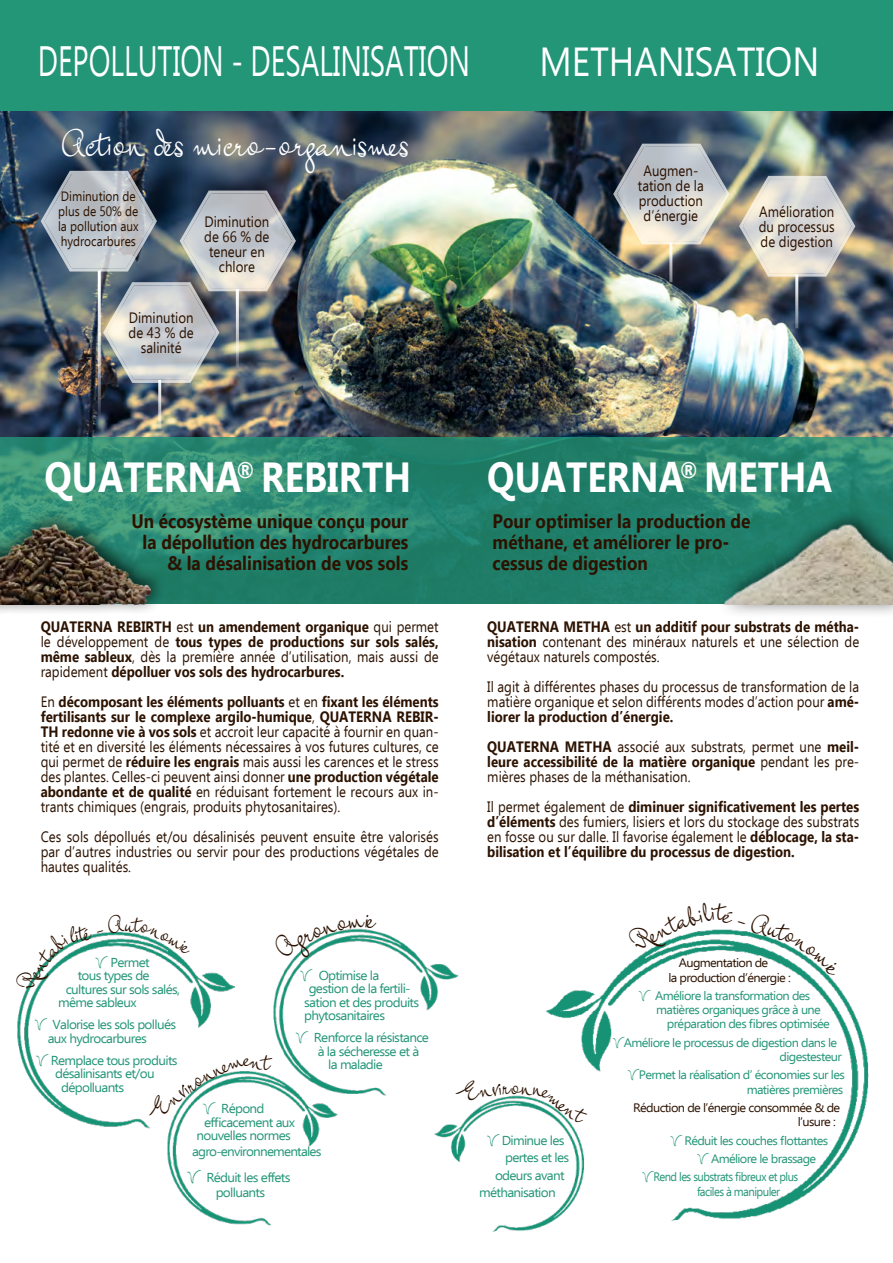
<style>
.page{position:relative;width:893px;height:1263px;background:#fff}
.page>*{position:absolute;margin:0;border:0;box-sizing:border-box;transform-origin:0 0}
.t1{font:42.3px "Ebrima";color:#fff;scale:.68 1}
.t2{font:700 42px "Ebrima";color:#fff;scale:.86 1}
.t3{font:40.5px "Ebrima";color:#fff;scale:.89 1}
.t4{font:39px "Mr Keningbeck Pro";color:#fff;scale:.88 1}
.t5{font:29.4px "Mr Keningbeck Pro";color:#2c1200;scale:.88 1}
.t6{font:700 22.5px "Ebrima";color:#fff;scale:.88 1}
.t7{font:700 19.5px/21px "Ebrima";color:#2c1200;scale:.88 1}
.t8{font:15px/15px "Ebrima";color:#2c1200;text-align:justify;scale:.88 1}
.t9{font:700 15px/15px "Ebrima";color:#2c1200;text-align:justify;scale:.88 1}
.t10{font:13.5px/15px "Ebrima";color:#2c1200;scale:.88 1}
.t11{font:12.9px/13.5px "Ebrima";letter-spacing:-.05em;color:#249678;scale:1.04 1}
.t12{font:12.3px/14.1px "Ebrima";letter-spacing:-.05em;color:#249678;scale:1.04 1}
.t13{font:12.3px/14.1px "Ebrima";letter-spacing:-.05em;color:#2c1200;scale:1.04 1}
.t14{font:12.3px "Ebrima";letter-spacing:-.05em;color:#249678;scale:.92 1}
.s1{font-weight:400}
.s2{font-weight:700}
.s3{font-family:"Mr Keningbeck Pro"}
.s4{font-family:"Mr Keningbeck Pro";font-size:14.4px}
</style>
<div class="page">
<img style="left:0;top:111px;width:893px;height:327px">
<div style="left:0;top:0;width:893px;height:111px;background:#249678"></div>
<svg style="left:0;top:438px;width:893px;height:166px;background:#28856e"></svg>
<img style="left:545px;top:966px;width:324px;height:255px">
<img style="left:434px;top:1087px;width:160px;height:145px">
<img style="left:273px;top:930px;width:186px;height:176px">
<img style="left:17px;top:968px;width:219px;height:161px">
<img style="left:157px;top:1061px;width:186px;height:165px">
<hr style="left:98px;top:271px;width:3px;height:153px;background:#fff">
<hr style="left:158px;top:380px;width:3px;height:49px;background:#fff">
<img style="left:38px;top:168px;width:260px;height:218px">
<hr style="left:795px;top:274px;width:3px;height:54px;background:#fff">
<hr style="left:669px;top:242px;width:3px;height:40px;background:#fff">
<img style="left:611px;top:141px;width:247px;height:138px">
<div style="left:0;top:504px;width:20px;height:114px;background:#000;opacity:.75"></div>
<div style="left:0;top:507px;width:169px;height:109px;background:#000;opacity:.75"></div>
<img style="left:0;top:522px;width:151px;height:82px">
<div style="left:713px;top:504px;width:180px;height:115px;background:#000;opacity:.75"></div>
<img style="left:707px;top:521px;width:186px;height:83px">
<svg style="left:627px;top:929px;width:210px;height:49px"></svg>
<svg style="left:454px;top:1079px;width:135px;height:45px"></svg>
<svg style="left:273px;top:931px;width:26px;height:27px"></svg>
<svg style="left:345px;top:928px;width:24px;height:2px"></svg>
<svg style="left:17px;top:932px;width:174px;height:64px"></svg>
<svg style="left:143px;top:1054px;width:130px;height:68px"></svg>
<h1 class="t1" style="left:38px;top:30px;width:637px">DEPOLLUTION - DESALINISATION</h1>
<h3 class="t4" style="left:63px;top:118px;width:394px">Action des micro-organismes</h3>
<p class="t10" style="left:58px;top:188px;width:93px">Diminution de plus de 50% de la pollution aux hydrocarbures</p>
<p class="t8" style="left:204px;top:213px;width:76px;text-align:center">Diminution de 66 % de teneur en chlore</p>
<p class="t8" style="left:129px;top:310px;width:76px;text-align:center">Diminution de 43 % de salinité</p>
<h3 class="t3" style="left:539px;top:32px;width:316px">METHANISATION</h3>
<p class="t8" style="left:638px;top:163px;width:76px;text-align:center">Augmen&shy;tation de la production d’énergie</p>
<p class="t8" style="left:759px;top:203px;width:88px">Amélioration du processus de digestion</p>
<h3 class="t6" style="left:237px;top:452px;width:21px">®</h3>
<h3 class="t7" style="left:131px;top:509px;width:316px;text-align:right">Un écosystème unique conçu pour la dépollution des hydrocarbures &amp; la désalinisation de vos sols</h3>
<h2 class="t2" style="left:45px;top:444px;width:428px">QUATERNA REBIRTH</h2>
<p class="t9" style="left:41px;top:618px;width:454px">QUATERNA REBIRTH <span class="s1">est</span> un amendement organique <span class="s1">qui permet le développement de</span> tous types de productions sur sols salés, même sableux<span class="s1">, dès la première année d’utilisation, mais aussi de rapidement</span> dépolluer vos sols des hydrocarbures.</p>
<p class="t8" style="left:41px;top:694px;width:454px">En <span class="s2">décomposant les éléments polluants</span> et en <span class="s2">fixant les éléments fertilisants sur le complexe argilo-humique</span>, <span class="s2">QUATERNA REBIR-TH redonne vie à vos sols</span> et accroit leur capacité à fournir en quan&shy;tité et en diversité les éléments nécessaires à vos futures cultures, ce qui permet de <span class="s2">réduire les engrais</span> mais aussi les carences et le stress des plantes. Celles-ci peuvent ainsi donner <span class="s2">une production végétale abondante et de qualité</span> en réduisant fortement le recours aux in&shy;trants chimiques (engrais, produits phytosanitaires).</p>
<p class="t8" style="left:41px;top:829px;width:454px">Ces sols dépollués et/ou désalinisés peuvent ensuite être valorisés par d’autres industries ou servir pour des productions végétales de hautes qualités.</p>
<p class="t11" style="left:97px;top:955px;width:52px"><span class="s3">V</span> Permet</p>
<p class="t11" style="left:78px;top:968px;width:71px">tous types de</p>
<p class="t11" style="left:66px;top:982px;width:112px">cultures sur sols salés,</p>
<p class="t11" style="left:58px;top:995px;width:77px">même sableux</p>
<p class="t11" style="left:48px;top:1017px;width:125px;text-indent:-11px"><span class="s3">V</span> Valorise les sols pollués aux hydrocarbures</p>
<p class="t11" style="left:38px;top:1053px;width:136px"><span class="s3">V</span>Remplace tous produits</p>
<p class="t11" style="left:55px;top:1066px;width:97px">désalinisants et/ou</p>
<p class="t11" style="left:61px;top:1080px;width:62px">dépolluants</p>
<h3 class="t5" style="left:287px;top:920px;width:49px;rotate:-23deg">gron</h3>
<p class="t11" style="left:302px;top:968px;width:76px"><span class="s3">V</span> Optimise la</p>
<p class="t11" style="left:309px;top:981px;width:100px">gestion de la fertili-</p>
<p class="t11" style="left:304px;top:995px;width:112px">sation et des produits</p>
<p class="t11" style="left:304px;top:1008px;width:79px">phytosanitaires</p>
<p class="t11" style="left:297px;top:1030px;width:128px"><span class="s3">V</span> Renforce la résistance</p>
<p class="t11" style="left:318px;top:1044px;width:99px">à la sécheresse et à</p>
<p class="t11" style="left:328px;top:1057px;width:54px">la maladie</p>
<p class="t11" style="left:205px;top:1101px;width:59px"><span class="s3">V</span> Répond</p>
<p class="t11" style="left:204px;top:1115px;width:89px">efficacement aux</p>
<p class="t11" style="left:197px;top:1128px;width:92px">nouvelles normes</p>
<p class="t11" style="left:189px;top:1139px;width:129px;line-height:25.2px">agro-environnementales<br><span class="s4">V</span> Réduit les effets</p>
<p class="t11" style="left:216px;top:1185px;width:49px">polluants</p>
<h3 class="t6" style="left:680px;top:452px;width:21px">®</h3>
<h3 class="t7" style="left:493px;top:509px;width:294px">Pour optimiser la production de méthane, et améliorer le pro&shy;cessus de digestion</h3>
<h2 class="t2" style="left:487px;top:444px;width:402px">QUATERNA METHA</h2>
<p class="t8" style="left:487px;top:619px;width:424px"><span class="s2">QUATERNA METHA</span> est <span class="s2">un additif pour substrats de métha&shy;nisation</span> contenant des minéraux naturels et une sélection de végétaux naturels compostés.</p>
<p class="t8" style="left:487px;top:679px;width:424px">Il agit à différentes phases du processus de transformation de la matière organique et selon différents modes d’action pour <span class="s2">amé&shy;liorer la production d’énergie.</span></p>
<p class="t8" style="left:487px;top:739px;width:424px"><span class="s2">QUATERNA METHA</span> associé aux substrats, permet une <span class="s2">meil&shy;leure accessibilité de la matière organique</span> pendant les pre&shy;mières phases de la méthanisation.</p>
<p class="t9" style="left:487px;top:798px;width:424px"><span class="s1">Il permet également de</span> diminuer significativement les pertes d’éléments <span class="s1">des fumiers, lisiers et lors du stockage des substrats en fosse ou sur dalle. Il favorise également le</span> déblocage, la sta&shy;bilisation et l’équilibre du processus de digestion.</p>
<p class="t11" style="left:489px;top:1133px;width:74px"><span class="s3">V</span>Diminue les</p>
<p class="t11" style="left:505px;top:1150px;width:63px">pertes et les</p>
<p class="t11" style="left:495px;top:1168px;width:69px">odeurs avant</p>
<p class="t11" style="left:479px;top:1185px;width:75px">méthanisation</p>
<p class="t13" style="left:668px;top:955px;width:119px;text-indent:10px">Augmentation de<br>la production d’énergie :</p>
<p class="t12" style="left:641px;top:988px;width:165px"><span class="s3">V</span> Améliore la transformation des</p>
<p class="t12" style="left:656px;top:1002px;width:160px">matières organiques grâce à une</p>
<p class="t12" style="left:667px;top:1016px;width:158px">préparation des fibres optimisée</p>
<p class="t12" style="left:780px;top:1035px;width:61px;text-indent:-165px"><span class="s3">V</span>Améliore le processus de digestion dans le digestesteur</p>
<p class="t12" style="left:629px;top:1067px;width:209px;text-align:right"><span class="s3">V</span>Permet la réalisation d’ économies sur les matières premières</p>
<p class="t13" style="left:798px;top:1100px;width:42px;text-indent:-164px">Réduction de l’énergie consommée &amp; de l’usure :</p>
<p class="t12" style="left:672px;top:1133px;width:151px"><span class="s3">V</span>Réduit les couches flottantes</p>
<p class="t12" style="left:699px;top:1151px;width:114px"><span class="s3">V</span>Améliore le brassage</p>
<p class="t14" style="left:644px;top:1168px;width:169px"><span class="s3">V</span>Rend les substrats fibreux et plus</p>
<p class="t14" style="left:697px;top:1182px;width:92px">faciles à manipuler</p>
</div>
